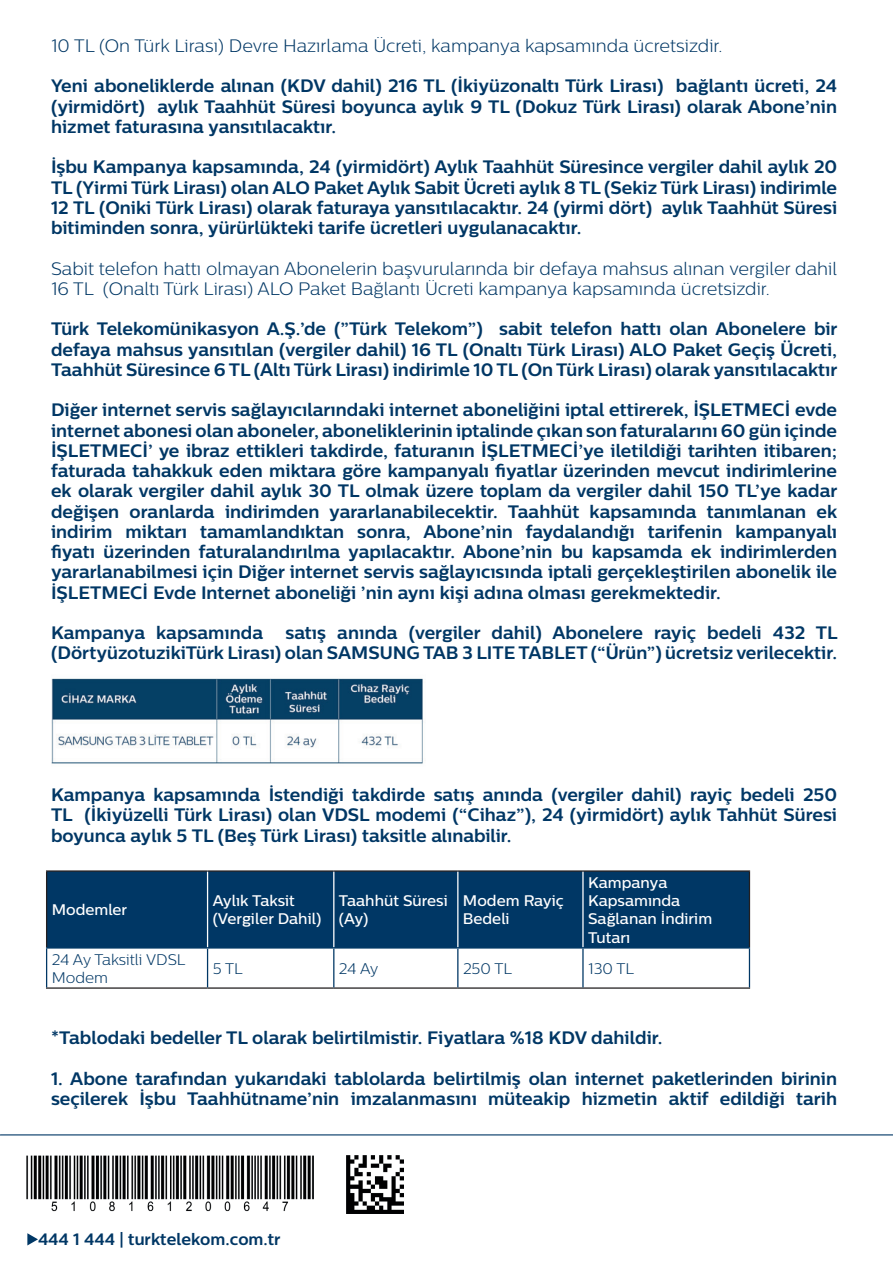
<style>
.page{position:relative;width:893px;height:1263px;background:#fff}
.page>*{position:absolute;margin:0;border:0;box-sizing:border-box;transform-origin:0 0}
.t1{font:700 18px/20.2px "Centrale Sans";color:#003765;text-align:justify}
.t2{font:300 18px/20.2px "Centrale Sans";color:#003765}
.t3{font:700 16.5px "Centrale Sans";color:#003765}
.t4{font:500 15.3px/18.5px "Centrale Sans";color:#fff}
.t5{font:300 15.3px/18.5px "Centrale Sans";color:#003765}
</style>
<div class="page">
<hr style="left:0;top:1135px;width:893px;height:1px;background:#003765">
<svg style="left:27px;top:1233px;width:11px;height:12px"></svg>
<img style="left:27px;top:1155px;width:287px;height:57px">
<img style="left:346px;top:1155px;width:58px;height:58px">
<img style="left:51px;top:678px;width:372px;height:86px">
<div style="left:47px;top:872px;width:702px;height:75px;background:#003765"></div>
<hr style="left:46px;top:870px;width:162px;height:2px;background:#231f20">
<hr style="left:46px;top:872px;width:1px;height:75px;background:#231f20">
<hr style="left:208px;top:870px;width:126px;height:2px;background:#231f20">
<hr style="left:334px;top:870px;width:124px;height:2px;background:#231f20">
<hr style="left:458px;top:870px;width:125px;height:2px;background:#231f20">
<hr style="left:583px;top:870px;width:167px;height:2px;background:#231f20">
<hr style="left:749px;top:872px;width:1px;height:75px;background:#231f20">
<hr style="left:46px;top:987px;width:162px;height:2px;background:#231f20">
<hr style="left:208px;top:987px;width:126px;height:2px;background:#231f20">
<hr style="left:334px;top:987px;width:124px;height:2px;background:#231f20">
<hr style="left:458px;top:987px;width:125px;height:2px;background:#231f20">
<hr style="left:583px;top:987px;width:167px;height:2px;background:#231f20">
<hr style="left:207px;top:872px;width:1px;height:75px;background:#fff">
<hr style="left:333px;top:872px;width:1px;height:75px;background:#fff">
<hr style="left:457px;top:872px;width:1px;height:75px;background:#fff">
<hr style="left:582px;top:872px;width:2px;height:75px;background:#fff">
<hr style="left:46px;top:947px;width:162px;height:1px;background:#003765">
<hr style="left:46px;top:948px;width:1px;height:39px;background:#003765">
<hr style="left:208px;top:947px;width:126px;height:1px;background:#003765">
<hr style="left:207px;top:948px;width:1px;height:39px;background:#003765">
<hr style="left:334px;top:947px;width:124px;height:1px;background:#003765">
<hr style="left:333px;top:948px;width:1px;height:39px;background:#003765">
<hr style="left:458px;top:947px;width:125px;height:1px;background:#003765">
<hr style="left:457px;top:948px;width:1px;height:39px;background:#003765">
<hr style="left:583px;top:947px;width:167px;height:1px;background:#003765">
<hr style="left:582px;top:948px;width:2px;height:39px;background:#003765">
<hr style="left:749px;top:948px;width:1px;height:39px;background:#003765">
<p class="t2" style="left:51px;top:35px;width:673px">10 TL (On Türk Lirası) Devre Hazırlama Ücreti, kampanya kapsamında ücretsizdir.</p>
<p class="t1" style="left:51px;top:75px;width:788px">Yeni aboneliklerde alınan (KDV dahil) 216 TL (İkiyüzonaltı Türk Lirası) bağlantı ücreti, 24 (yirmidört) aylık Taahhüt Süresi boyunca aylık 9 TL (Dokuz Türk Lirası) olarak Abone’nin hizmet faturasına yansıtılacaktır.</p>
<p class="t1" style="left:51px;top:156px;width:788px">İşbu Kampanya kapsamında, 24 (yirmidört) Aylık Taahhüt Süresince vergiler dahil aylık 20<br>TL (Yirmi Türk Lirası) olan ALO Paket Aylık Sabit Ücreti aylık 8 TL (Sekiz Türk Lirası) indirimle 12 TL (Oniki Türk Lirası) olarak faturaya yansıtılacaktır. 24 (yirmi dört) aylık Taahhüt Süresi bitiminden sonra, yürürlükteki tarife ücretleri uygulanacaktır.</p>
<p class="t2" style="left:51px;top:258px;width:788px">Sabit telefon hattı olmayan Abonelerin başvurularında bir defaya mahsus alınan vergiler dahil<br>16 TL (Onaltı Türk Lirası) ALO Paket Bağlantı Ücreti kampanya kapsamında ücretsizdir.</p>
<p class="t1" style="left:51px;top:318px;width:788px">Türk Telekomünikasyon A.Ş.’de (”Türk Telekom”) sabit telefon hattı olan Abonelere bir defaya mahsus yansıtılan (vergiler dahil) 16 TL (Onaltı Türk Lirası) ALO Paket Geçiş Ücreti, Taahhüt Süresince 6 TL (Altı Türk Lirası) indirimle 10 TL (On Türk Lirası) olarak yansıtılacaktır</p>
<p class="t1" style="left:51px;top:399px;width:788px">Diğer internet servis sağlayıcılarındaki internet aboneliğini iptal ettirerek, İŞLETMECİ evde internet abonesi olan aboneler, aboneliklerinin iptalinde çıkan son faturalarını 60 gün içinde İŞLETMECİ’ ye ibraz ettikleri takdirde, faturanın İŞLETMECİ’ye iletildiği tarihten itibaren; faturada tahakkuk eden miktara göre kampanyalı fiyatlar üzerinden mevcut indirimlerine ek olarak vergiler dahil aylık 30 TL olmak üzere toplam da vergiler dahil 150 TL’ye kadar değişen oranlarda indirimden yararlanabilecektir. Taahhüt kapsamında tanımlanan ek indirim miktarı tamamlandıktan sonra, Abone’nin faydalandığı tarifenin kampanyalı fiyatı üzerinden faturalandırılma yapılacaktır. Abone’nin bu kapsamda ek indirimlerden yararlanabilmesi için Diğer internet servis sağlayıcısında iptali gerçekleştirilen abonelik ile İŞLETMECİ Evde Internet aboneliği ’nin aynı kişi adına olması gerekmektedir.</p>
<p class="t1" style="left:51px;top:622px;width:788px">Kampanya kapsamında satış anında (vergiler dahil) Abonelere rayiç bedeli 432 TL (DörtyüzotuzikiTürk Lirası) olan SAMSUNG TAB 3 LITE TABLET (“Ürün”) ücretsiz verilecektir.</p>
<p class="t1" style="left:51px;top:784px;width:788px">Kampanya kapsamında İstendiği takdirde satış anında (vergiler dahil) rayiç bedeli 250<br>TL (İkiyüzelli Türk Lirası) olan VDSL modemi (“Cihaz”), 24 (yirmidört) aylık Tahhüt Süresi boyunca aylık 5 TL (Beş Türk Lirası) taksitle alınabilir.</p>
<p class="t4" style="left:52px;top:900px;width:77px">Modemler</p>
<p class="t4" style="left:213px;top:891px;width:110px">Aylık Taksit (Vergiler Dahil)</p>
<p class="t4" style="left:339px;top:891px;width:110px">Taahhüt Süresi (Ay)</p>
<p class="t4" style="left:463px;top:891px;width:102px">Modem Rayiç<br>Bedeli</p>
<p class="t4" style="left:588px;top:873px;width:126px">Kampanya<br>Kapsamında<br>Sağlanan İndirim<br>Tutarı</p>
<p class="t5" style="left:52px;top:950px;width:135px">24 Ay Taksitli VDSL<br>Modem</p>
<p class="t5" style="left:213px;top:959px;width:32px">5 TL</p>
<p class="t5" style="left:339px;top:959px;width:41px">24 Ay</p>
<p class="t5" style="left:463px;top:959px;width:51px">250 TL</p>
<p class="t5" style="left:588px;top:959px;width:47px">130 TL</p>
<p class="t1" style="left:51px;top:1027px;width:613px">*Tablodaki bedeller TL olarak belirtilmistir. Fiyatlara %18 KDV dahildir.</p>
<p class="t1" style="left:51px;top:1068px;width:788px">1. Abone tarafından yukarıdaki tablolarda belirtilmiş olan internet paketlerinden birinin seçilerek İşbu Taahhütname’nin imzalanmasını müteakip hizmetin aktif edildiği tarih</p>
<p class="t3" style="left:38px;top:1229px;width:244px">444 1 444 | turktelekom.com.tr</p>
</div>
